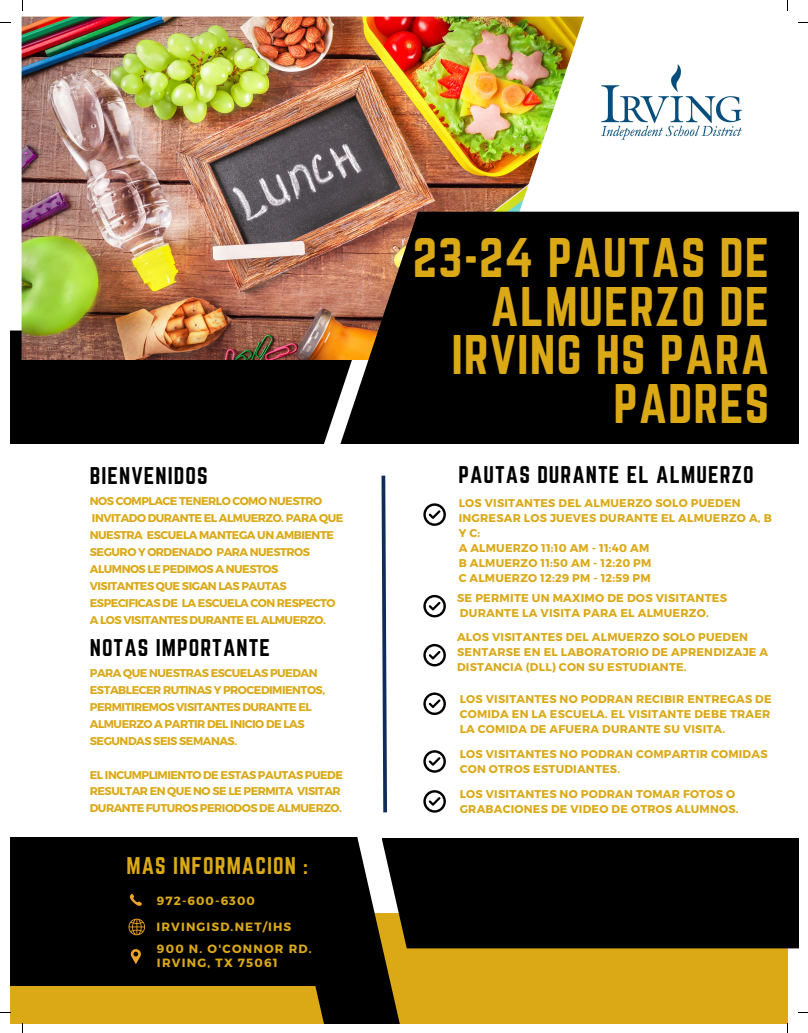
<style>
.page{position:relative;width:808px;height:1033px;background:#fff}
.page>*{position:absolute;margin:0;border:0;box-sizing:border-box;transform-origin:0 0}
.t1{font:48.75px/48.8px "Norwester";letter-spacing:.02em;color:#dba916;text-align:right}
.t2{font:21.12px "Norwester";letter-spacing:.05em;color:#000}
.t3{font:21.12px "Norwester";letter-spacing:.05em;color:#dba916}
.t4{font:700 12px "Montserrat";letter-spacing:.095em;color:#dba916}
.t5{font:700 11.38px/15px "Montserrat";letter-spacing:.02em;color:#dba916}
.t6{font:700 11.25px/16.9px "Montserrat";letter-spacing:-.04em;color:#dba916}
.t7{font:700 11.25px/15px "Montserrat";letter-spacing:.02em;color:#dba916}
</style>
<div class="page">
<div style="left:10px;top:330px;width:330px;height:114px;background:#000"></div>
<img style="left:22px;top:17px;width:562px;height:343px">
<svg style="left:340px;top:212px;width:458px;height:232px;background:#110c08"></svg>
<div style="left:352px;top:913px;width:435px;height:110px;background:#dba916"></div>
<div style="left:404px;top:838px;width:394px;height:110px;background:#000"></div>
<div style="left:10px;top:837px;width:394px;height:186px;background:#000"></div>
<svg style="left:423px;top:503px;width:23px;height:23px"></svg>
<svg style="left:423px;top:644px;width:23px;height:22px"></svg>
<svg style="left:423px;top:692px;width:23px;height:23px"></svg>
<svg style="left:423px;top:750px;width:23px;height:22px"></svg>
<svg style="left:423px;top:790px;width:23px;height:22px"></svg>
<svg style="left:381px;top:475px;width:6px;height:338px"></svg>
<svg style="left:124px;top:888px;width:24px;height:50px"></svg>
<svg style="left:124px;top:944px;width:24px;height:24px"></svg>
<div style="left:10px;top:985px;width:352px;height:38px;background:#dba916"></div>
<img style="left:555px;top:55px;width:187px;height:93px">
<svg style="left:423px;top:595px;width:23px;height:22px"></svg>
<p class="t2" style="left:90px;top:462px;width:119px">BIENVENIDOS</p>
<p class="t6" style="left:90px;top:492px;width:255px">NOS COMPLACE TENERLO COMO NUESTRO INVITADO DURANTE EL ALMUERZO. PARA QUE NUESTRA ESCUELA MANTEGA UN AMBIENTE SEGURO Y ORDENADO PARA NUESTROS ALUMNOS LE PEDIMOS A NUESTOS VISITANTES QUE SIGAN LAS PAUTAS ESPECIFICAS DE LA ESCUELA CON RESPECTO A LOS VISITANTES DURANTE EL ALMUERZO.</p>
<p class="t2" style="left:90px;top:634px;width:182px">NOTAS IMPORTANTE</p>
<p class="t6" style="left:90px;top:664px;width:237px">PARA QUE NUESTRAS ESCUELAS PUEDAN ESTABLECER RUTINAS Y PROCEDIMIENTOS, PERMITIREMOS VISITANTES DURANTE EL ALMUERZO A PARTIR DEL INICIO DE LAS SEGUNDAS SEIS SEMANAS.</p>
<p class="t6" style="left:90px;top:765px;width:255px">EL INCUMPLIMIENTO DE ESTAS PAUTAS PUEDE<br>RESULTAR EN QUE NO SE LE PERMITA VISITAR<br>DURANTE FUTUROS PERIODOS DE ALMUERZO.</p>
<p class="t3" style="left:127px;top:852px;width:183px">MAS INFORMACION :</p>
<p class="t4" style="left:157px;top:892px;width:99px">972-600-6300</p>
<p class="t4" style="left:156px;top:919px;width:136px">IRVINGISD.NET/IHS</p>
<p class="t4" style="left:157px;top:941px;width:156px">900 N. O'CONNOR RD.</p>
<p class="t4" style="left:157px;top:955px;width:122px">IRVING, TX 75061</p>
<p class="t1" style="left:413px;top:233px;width:358px">23-24 PAUTAS DE<br>ALMUERZO DE<br>IRVING HS PARA<br>PADRES</p>
<p class="t2" style="left:458px;top:462px;width:297px">PAUTAS DURANTE EL ALMUERZO</p>
<p class="t7" style="left:458px;top:495px;width:314px">LOS VISITANTES DEL ALMUERZO SOLO PUEDEN<br>INGRESAR LOS JUEVES DURANTE EL ALMUERZO A, B<br>Y C:</p>
<p class="t7" style="left:458px;top:540px;width:192px">A ALMUERZO 11:10 AM - 11:40 AM</p>
<p class="t7" style="left:458px;top:555px;width:194px">B ALMUERZO 11:50 AM - 12:20 PM</p>
<p class="t7" style="left:458px;top:570px;width:193px">C ALMUERZO 12:29 PM - 12:59 PM</p>
<p class="t5" style="left:457px;top:590px;width:271px">SE PERMITE UN MAXIMO DE DOS VISITANTES<br>DURANTE LA VISITA PARA EL ALMUERZO.</p>
<p class="t7" style="left:457px;top:629px;width:313px">ALOS VISITANTES DEL ALMUERZO SOLO PUEDEN<br>SENTARSE EN EL LABORATORIO DE APRENDIZAJE A<br>DISTANCIA (DLL) CON SU ESTUDIANTE.</p>
<p class="t7" style="left:459px;top:690px;width:313px">LOS VISITANTES NO PODRAN RECIBIR ENTREGAS DE<br>COMIDA EN LA ESCUELA. EL VISITANTE DEBE TRAER<br>LA COMIDA DE AFUERA DURANTE SU VISITA.</p>
<p class="t7" style="left:459px;top:745px;width:309px">LOS VISITANTES NO PODRAN COMPARTIR COMIDAS<br>CON OTROS ESTUDIANTES.</p>
<p class="t7" style="left:459px;top:785px;width:280px">LOS VISITANTES NO PODRAN TOMAR FOTOS O<br>GRABACIONES DE VIDEO DE OTROS ALUMNOS.</p>
</div>
